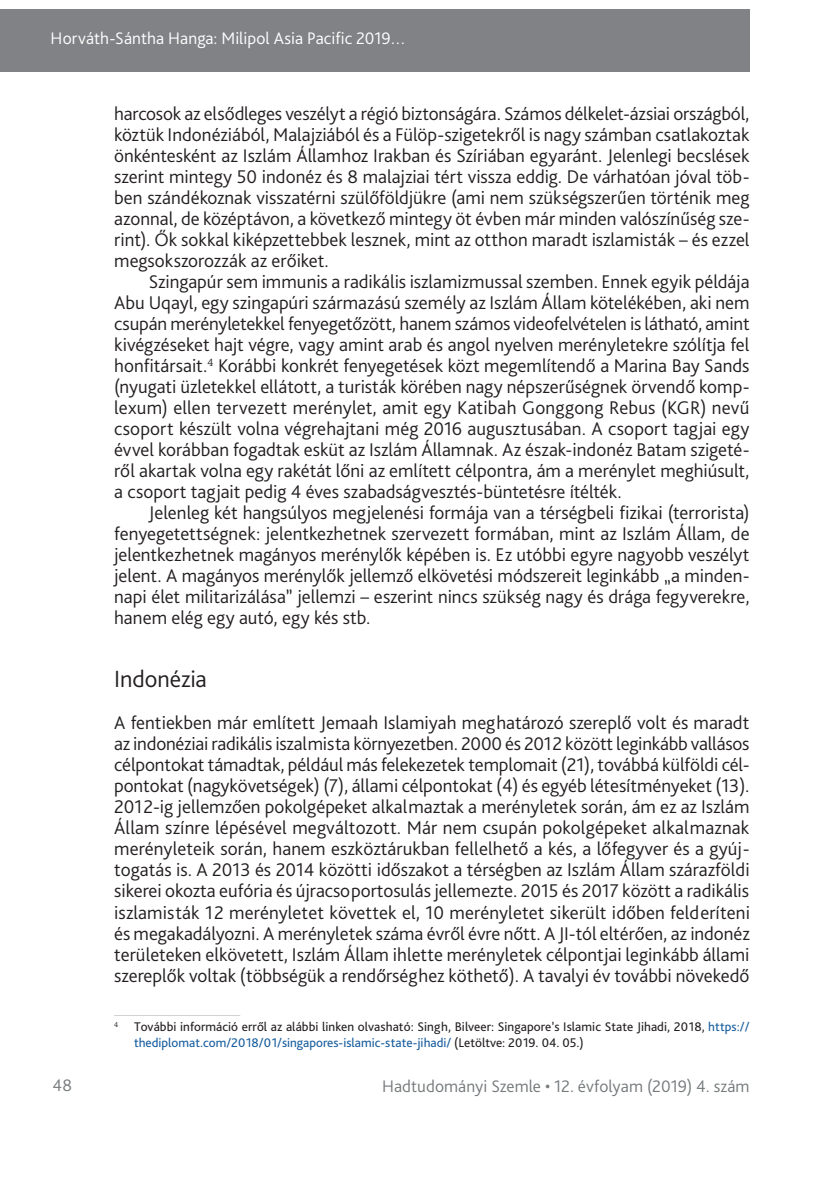
<style>
.page{position:relative;width:834px;height:1181px;background:#fff}
.page>*{position:absolute;margin:0;border:0;box-sizing:border-box;transform-origin:0 0}
._1_1_1__Head{font:300 24.5px "Bliss Pro";color:#231f20}
._1__Body_copy{font:300 19.25px/21px "Bliss Pro";color:#231f20;text-align:justify}
._2__Body_copy_1st_pa{font:300 19.25px/21px "Bliss Pro";color:#231f20;text-align:justify}
.t1{font:300 17.5px "Bliss Pro";letter-spacing:.005em;color:#767a7c}
.t2{font:300 17.5px "Bliss Pro";letter-spacing:.005em;color:#fff}
.Lábjegyzet{font:13.12px/15.8px "Bliss Pro";letter-spacing:.005em;color:#231f20}
.s1{color:#175d9e}
</style>
<div class="page">
<div style="left:0;top:9px;width:749px;height:63px;background:#808285"></div>
<hr style="left:114px;top:1015px;width:126px;height:1px;background:#d1d2d4">
<p class="t2" style="left:51px;top:27px;width:357px">Horváth-Sántha Hanga: Milipol Asia Pacific 2019…</p>
<p class="_1__Body_copy" style="left:114px;top:103px;width:636px">harcosok az elsődleges veszélyt a régió biztonságára. Számos délkelet-ázsiai országból, köztük Indonéziából, Malajziából és a Fülöp-szigetekről is nagy számban csatlakoztak önkéntesként az Iszlám Államhoz Irakban és Szíriában egyaránt. Jelenlegi becslések szerint mintegy 50 indonéz és 8 malajziai tért vissza eddig. De várhatóan jóval töb&shy;ben szándékoznak visszatérni szülőföldjükre (ami nem szükségszerűen történik meg azonnal, de középtávon, a következő mintegy öt évben már minden valószínűség sze&shy;rint). Ők sokkal kiképzettebbek lesznek, mint az otthon maradt iszlamisták – és ezzel megsokszorozzák az erőiket.</p>
<p class="_1__Body_copy" style="left:114px;top:271px;width:637px;text-indent:35px">Szingapúr sem immunis a radikális iszlamizmussal szemben. Ennek egyik példája Abu Uqayl, egy szingapúri származású személy az Iszlám Állam kötelékében, aki nem csupán merényletekkel fenyegetőzött, hanem számos videofelvételen is látható, amint kivégzéseket hajt végre, vagy amint arab és angol nyelven merényletekre szólítja fel honfitársait.<sup>4</sup> Korábbi konkrét fenyegetések közt megemlítendő a Marina Bay Sands (nyugati üzletekkel ellátott, a turisták körében nagy népszerűségnek örvendő komp&shy;lexum) ellen tervezett merénylet, amit egy Katibah Gonggong Rebus (KGR) nevű csoport készült volna végrehajtani még 2016 augusztusában. A csoport tagjai egy évvel korábban fogadtak esküt az Iszlám Államnak. Az észak-indonéz Batam szigeté&shy;ről akartak volna egy rakétát lőni az említett célpontra, ám a merénylet meghiúsult, a csoport tagjait pedig 4 éves szabadságvesztés-büntetésre ítélték.</p>
<p class="_1__Body_copy" style="left:114px;top:502px;width:637px;text-indent:35px">Jelenleg két hangsúlyos megjelenési formája van a térségbeli fizikai (terrorista) fenyegetettségnek: jelentkezhetnek szervezett formában, mint az Iszlám Állam, de jelentkezhetnek magányos merénylők képében is. Ez utóbbi egyre nagyobb veszélyt jelent. A magányos merénylők jellemző elkövetési módszereit leginkább „a minden&shy;napi élet militarizálása” jellemzi – eszerint nincs szükség nagy és drága fegyverekre, hanem elég egy autó, egy kés stb.</p>
<p class="_1_1_1__Head" style="left:114px;top:664px;width:94px">Indonézia</p>
<p class="_2__Body_copy_1st_pa" style="left:114px;top:712px;width:637px">A fentiekben már említett Jemaah Islamiyah meghatározó szereplő volt és maradt az indonéziai radikális iszalmista környezetben. 2000 és 2012 között leginkább vallásos célpontokat támadtak, például más felekezetek templomait (21), továbbá külföldi cél&shy;pontokat (nagykövetségek) (7), állami célpontokat (4) és egyéb létesítményeket (13).<br>2012-ig jellemzően pokolgépeket alkalmaztak a merényletek során, ám ez az Iszlám Állam színre lépésével megváltozott. Már nem csupán pokolgépeket alkalmaznak merényleteik során, hanem eszköztárukban fellelhető a kés, a lőfegyver és a gyúj&shy;togatás is. A 2013 és 2014 közötti időszakot a térségben az Iszlám Állam szárazföldi sikerei okozta eufória és újracsoportosulás jellemezte. 2015 és 2017 között a radikális iszlamisták 12 merényletet követtek el, 10 merényletet sikerült időben felderíteni és megakadályozni. A merényletek száma évről évre nőtt. A JI-tól eltérően, az indonéz területeken elkövetett, Iszlám Állam ihlette merényletek célpontjai leginkább állami szereplők voltak (többségük a rendőrséghez köthető). A tavalyi év további növekedő</p>
<p class="Lábjegyzet" style="left:134px;top:1018px;width:617px;text-indent:-20px"><sup>4</sup> További információ erről az alábbi linken olvasható: Singh, Bilveer: Singapore’s Islamic State Jihadi, 2018, <span class="s1">https:// thediplomat.com/2018/01/singapores-islamic-state-jihadi/</span> (Letöltve: 2019. 04. 05.)</p>
<p class="t1" style="left:52px;top:1074px;width:21px">48</p>
<p class="t1" style="left:382px;top:1075px;width:369px">Hadtudományi Szemle • 12. évfolyam (2019) 4. szám</p>
</div>
